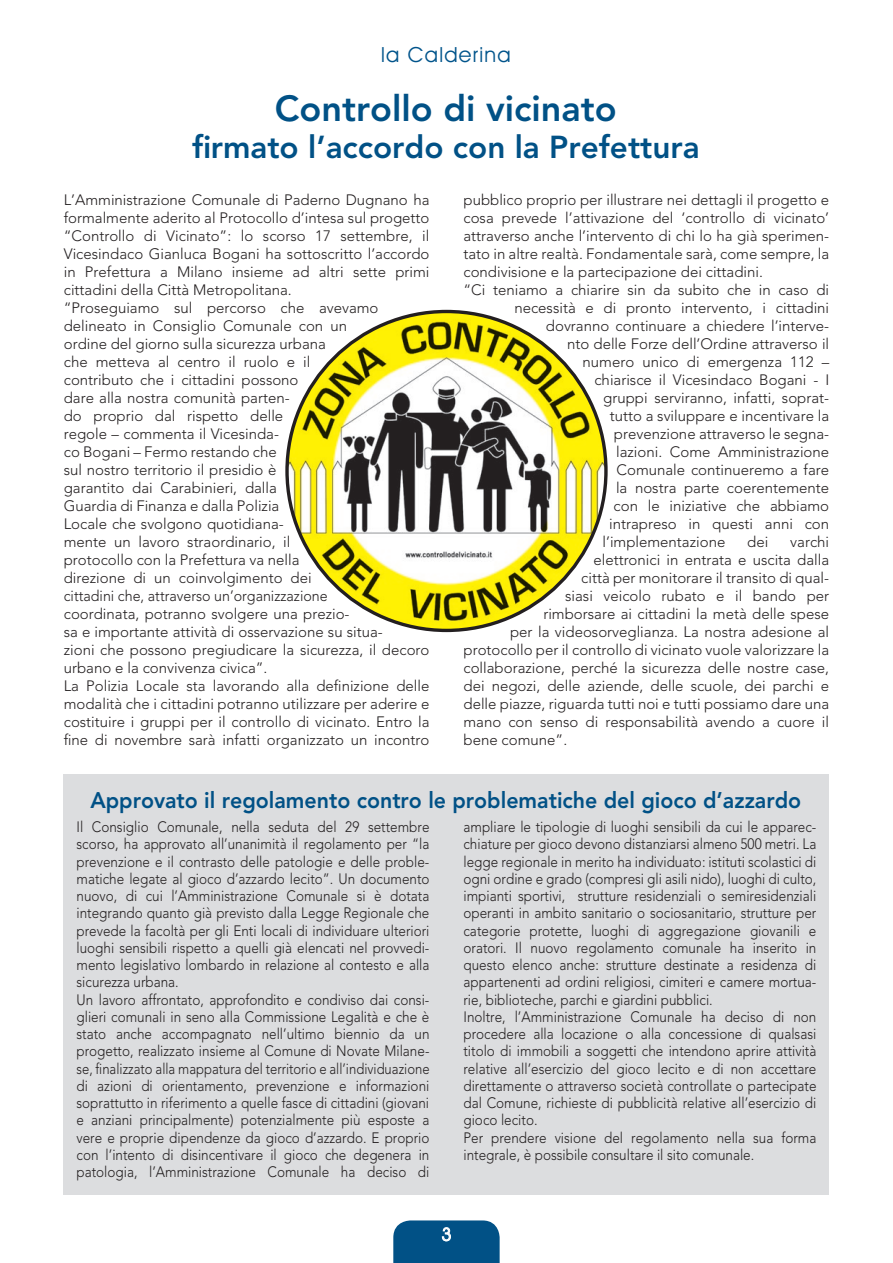
<style>
.page{position:relative;width:893px;height:1263px;background:#fff}
.page>*{position:absolute;margin:0;border:0;box-sizing:border-box;transform-origin:0 0}
.t1{font:800 36px "Avenir LT Std";color:#015186}
.t2{font:800 31.5px "Avenir LT Std";color:#015186}
.t3{font:800 22.5px "Avenir LT Std";color:#015186;scale:.95 1}
.t4{font:21px "Avant Garde IT Cby BT";letter-spacing:.06em;color:#01548b}
.t5{font:18px "Avant Garde IT Cby BT";color:#fff}
.t6{font:300 15px/18px "Avenir LT Std";color:#231f20}
.t7{font:300 15px/17.2px "Avenir LT Std";color:#231f20;scale:.9 1}
</style>
<div class="page">
<svg style="left:393px;top:1220px;width:107px;height:43px;background:#0f5a8c"></svg>
<div style="left:64px;top:774px;width:765px;height:421px;background:#dcdddf"></div>
<img style="left:287px;top:311px;width:319px;height:319px;border-radius:157px">
<p class="t4" style="left:381px;top:47px;width:131px">la Calderina</p>
<p class="t1" style="left:275px;top:91px;width:343px">Controllo di vicinato</p>
<p class="t2" style="left:192px;top:132px;width:509px">firmato l’accordo con la Prefettura</p>
<p class="t6" style="left:64px;top:191px;width:367px">L’Amministrazione Comunale di Paderno Dugnano ha formalmente aderito al Protocollo d’intesa sul progetto “Controllo di Vicinato”: lo scorso 17 settembre, il Vicesindaco Gianluca Bogani ha sottoscritto l’accordo in Prefettura a Milano insieme ad altri sette primi cittadini della Città Metropolitana.<br>“Proseguiamo sul percorso che avevamo delineato in Consiglio Comunale con un<br>ordine del giorno sulla sicurezza urbana<br>che metteva al centro il ruolo e il<br>contributo che i cittadini possono<br>dare alla nostra comunità parten-<br>do proprio dal rispetto delle<br>regole – commenta il Vicesinda-<br>co Bogani – Fermo restando che<br>sul nostro territorio il presidio è<br>garantito dai Carabinieri, dalla<br>Guardia di Finanza e dalla Polizia<br>Locale che svolgono quotidiana-<br>mente un lavoro straordinario, il<br>protocollo con la Prefettura va nella<br>direzione di un coinvolgimento dei<br>cittadini che, attraverso un’organizzazione<br>coordinata, potranno svolgere una prezio-<br>sa e importante attività di osservazione su situa-<br>zioni che possono pregiudicare la sicurezza, il decoro urbano e la convivenza civica”.<br>La Polizia Locale sta lavorando alla definizione delle modalità che i cittadini potranno utilizzare per aderire e costituire i gruppi per il controllo di vicinato. Entro la fine di novembre sarà infatti organizzato un incontro</p>
<p class="t6" style="left:463px;top:191px;width:367px">pubblico proprio per illustrare nei dettagli il progetto e</p>
<p class="t6" style="left:463px;top:209px;width:367px">cosa prevede l’attivazione del ‘controllo di vicinato’</p>
<p class="t6" style="left:463px;top:227px;width:367px">attraverso anche l’intervento di chi lo ha già sperimen-</p>
<p class="t6" style="left:463px;top:245px;width:367px">tato in altre realtà. Fondamentale sarà, come sempre, la</p>
<p class="t6" style="left:463px;top:263px;width:301px">condivisione e la partecipazione dei cittadini.</p>
<p class="t6" style="left:463px;top:281px;width:367px">“Ci teniamo a chiarire sin da subito che in caso di</p>
<p class="t6" style="left:514px;top:299px;width:316px">necessità e di pronto intervento, i cittadini</p>
<p class="t6" style="left:546px;top:317px;width:285px">dovranno continuare a chiedere l’interve-</p>
<p class="t6" style="left:567px;top:335px;width:264px">nto delle Forze dell’Ordine attraverso il</p>
<p class="t6" style="left:583px;top:353px;width:248px">numero unico di emergenza 112 –</p>
<p class="t6" style="left:594px;top:371px;width:236px">chiarisce il Vicesindaco Bogani - I</p>
<p class="t6" style="left:603px;top:389px;width:227px">gruppi serviranno, infatti, soprat-</p>
<p class="t6" style="left:610px;top:407px;width:221px">tutto a sviluppare e incentivare la</p>
<p class="t6" style="left:614px;top:425px;width:217px">prevenzione attraverso le segna-</p>
<p class="t6" style="left:616px;top:443px;width:215px">lazioni. Come Amministrazione</p>
<p class="t6" style="left:616px;top:461px;width:214px">Comunale continueremo a fare</p>
<p class="t6" style="left:616px;top:479px;width:215px">la nostra parte coerentemente</p>
<p class="t6" style="left:614px;top:497px;width:217px">con le iniziative che abbiamo</p>
<p class="t6" style="left:609px;top:515px;width:222px">intrapreso in questi anni con</p>
<p class="t6" style="left:602px;top:533px;width:124px">l’implementazione</p>
<p class="t6" style="left:747px;top:533px;width:23px">dei</p>
<p class="t6" style="left:790px;top:533px;width:40px">varchi</p>
<p class="t6" style="left:593px;top:551px;width:237px">elettronici in entrata e uscita dalla</p>
<p class="t6" style="left:581px;top:569px;width:249px">città per monitorare il transito di qual-</p>
<p class="t6" style="left:565px;top:587px;width:265px">siasi veicolo rubato e il bando per</p>
<p class="t6" style="left:543px;top:605px;width:287px">rimborsare ai cittadini la metà delle spese</p>
<p class="t6" style="left:510px;top:623px;width:321px">per la videosorveglianza. La nostra adesione al</p>
<p class="t6" style="left:463px;top:641px;width:367px">protocollo per il controllo di vicinato vuole valorizzare la</p>
<p class="t6" style="left:463px;top:659px;width:367px">collaborazione, perché la sicurezza delle nostre case,</p>
<p class="t6" style="left:463px;top:677px;width:367px">dei negozi, delle aziende, delle scuole, dei parchi e</p>
<p class="t6" style="left:463px;top:695px;width:367px">delle piazze, riguarda tutti noi e tutti possiamo dare una</p>
<p class="t6" style="left:463px;top:713px;width:367px">mano con senso di responsabilità avendo a cuore il</p>
<p class="t6" style="left:463px;top:731px;width:105px">bene comune”.</p>
<p class="t3" style="left:90px;top:789px;width:750px">Approvato il regolamento contro le problematiche del gioco d’azzardo</p>
<p class="t7" style="left:77px;top:819px;width:394px">Il Consiglio Comunale, nella seduta del 29 settembre scorso, ha approvato all’unanimità il regolamento per “la prevenzione e il contrasto delle patologie e delle proble&shy;matiche legate al gioco d’azzardo lecito”. Un documento nuovo, di cui l’Amministrazione Comunale si è dotata integrando quanto già previsto dalla Legge Regionale che prevede la facoltà per gli Enti locali di individuare ulteriori luoghi sensibili rispetto a quelli già elencati nel provvedi&shy;mento legislativo lombardo in relazione al contesto e alla sicurezza urbana.<br>Un lavoro affrontato, approfondito e condiviso dai consi&shy;glieri comunali in seno alla Commissione Legalità e che è stato anche accompagnato nell’ultimo biennio da un progetto, realizzato insieme al Comune di Novate Milane&shy;se, finalizzato alla mappatura del territorio e all’individuazione di azioni di orientamento, prevenzione e informazioni soprattutto in riferimento a quelle fasce di cittadini (giovani e anziani principalmente) potenzialmente più esposte a vere e proprie dipendenze da gioco d’azzardo. E proprio con l’intento di disincentivare il gioco che degenera in patologia, l’Amministrazione Comunale ha deciso di</p>
<p class="t7" style="left:463px;top:819px;width:394px">ampliare le tipologie di luoghi sensibili da cui le apparec&shy;chiature per gioco devono distanziarsi almeno 500 metri. La legge regionale in merito ha individuato: istituti scolastici di ogni ordine e grado (compresi gli asili nido), luoghi di culto, impianti sportivi, strutture residenziali o semiresidenziali operanti in ambito sanitario o sociosanitario, strutture per categorie protette, luoghi di aggregazione giovanili e oratori. Il nuovo regolamento comunale ha inserito in questo elenco anche: strutture destinate a residenza di appartenenti ad ordini religiosi, cimiteri e camere mortua&shy;rie, biblioteche, parchi e giardini pubblici.<br>Inoltre, l’Amministrazione Comunale ha deciso di non procedere alla locazione o alla concessione di qualsasi titolo di immobili a soggetti che intendono aprire attività relative all’esercizio del gioco lecito e di non accettare direttamente o attraverso società controllate o partecipate dal Comune, richieste di pubblicità relative all’esercizio di gioco lecito.<br>Per prendere visione del regolamento nella sua forma integrale, è possibile consultare il sito comunale.</p>
<p class="t5" style="left:441px;top:1228px;width:12px">3</p>
</div>
